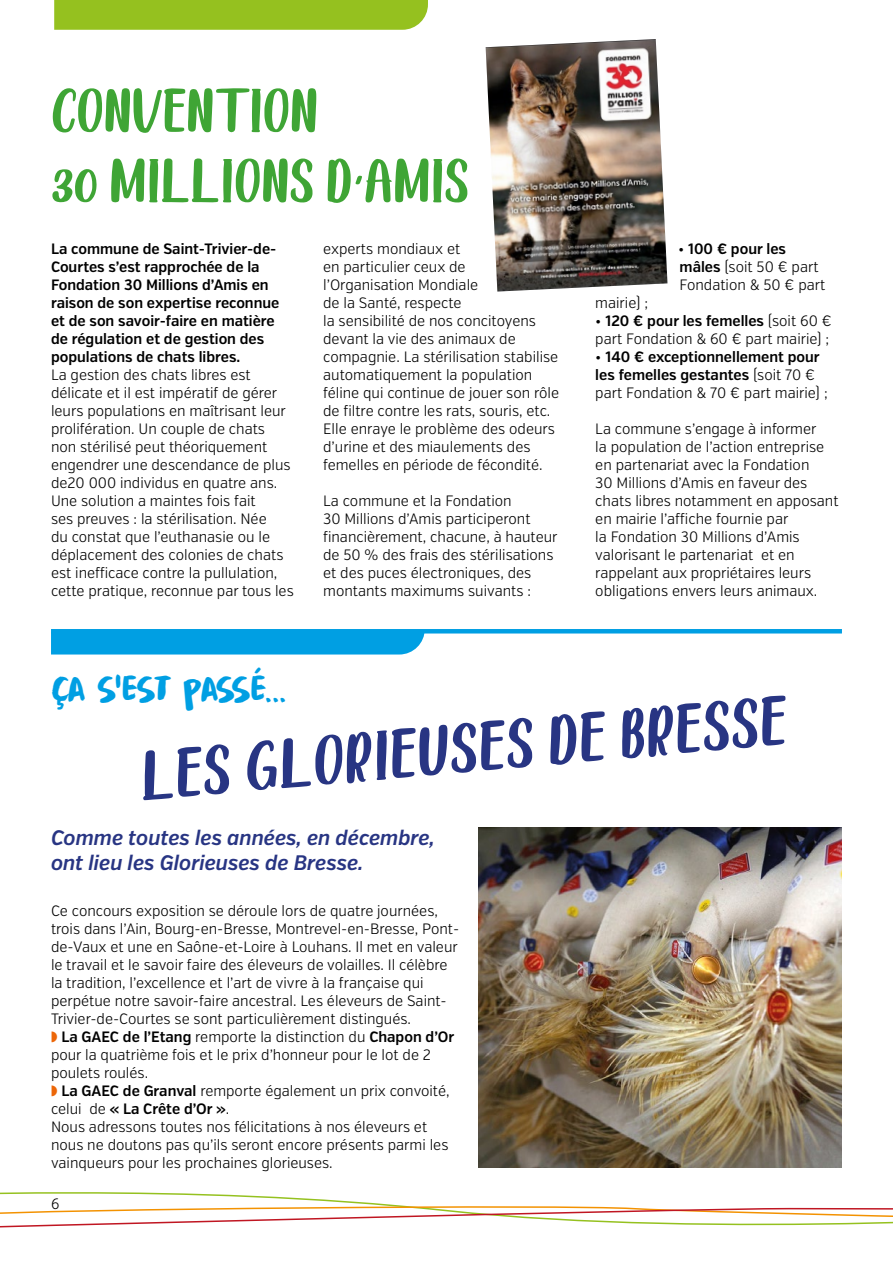
<style>
.page{position:relative;width:893px;height:1263px;background:#fff}
.page>*{position:absolute;margin:0;border:0;box-sizing:border-box;transform-origin:0 0}
.t1{font:66px "Chocolate DRINK DEMO";color:#283583}
.t2{font:58.5px/70.2px "Chocolate DRINK DEMO";color:#3fa535}
.t3{font:39px "Downhill Dive DEMO";letter-spacing:-.03em;color:#009fe3}
.t4{font:italic 600 21px/25.2px "Verb Cond";color:#283583}
.t5{font:300 15px/18px "Verb Cond";color:#000}
.t6{font:600 15px/18px "Verb Cond";color:#000}
.s1{font-weight:600}
.s2{font-weight:300}
.s3{color:#ec6608}
</style>
<div class="page">
<div style="left:51px;top:633px;width:374px;height:21px;background:#009fe3"></div>
<svg style="left:0;top:1192px;width:233px;height:3px"></svg>
<svg style="left:0;top:1195px;width:893px;height:33px"></svg>
<div style="left:54px;top:0;width:374px;height:30px;background:#95c11f"></div>
<img style="left:478px;top:828px;width:364px;height:339px">
<hr style="left:51px;top:629px;width:791px;height:4px;background:#009fe3">
<img style="left:486px;top:39px;width:181px;height:253px">
<h2 class="t2" style="left:51px;top:76px;width:419px">CONVENT ION<br>30 MILLIONS D’AMIS</h2>
<p class="t6" style="left:51px;top:240px;width:230px">La commune de Saint-Trivier-de-<br>Courtes s’est rapprochée de la<br>Fondation 30 Millions d’Amis en raison de son expertise reconnue et de son savoir-faire en matière de régulation et de gestion des populations de chats libres.</p>
<p class="t5" style="left:51px;top:366px;width:244px">La gestion des chats libres est délicate et il est impératif de gérer leurs populations en maîtrisant leur prolifération. Un couple de chats non stérilisé peut théoriquement engendrer une descendance de plus de20 000 individus en quatre ans.<br>Une solution a maintes fois fait<br>ses preuves : la stérilisation. Née<br>du constat que l’euthanasie ou le déplacement des colonies de chats est inefficace contre la pullulation, cette pratique, reconnue par tous les</p>
<p class="t5" style="left:323px;top:240px;width:237px">experts mondiaux et<br>en particulier ceux de l’Organisation Mondiale<br>de la Santé, respecte<br>la sensibilité de nos concitoyens devant la vie des animaux de compagnie. La stérilisation stabilise automatiquement la population féline qui continue de jouer son rôle de filtre contre les rats, souris, etc.<br>Elle enraye le problème des odeurs d’urine et des miaulements des femelles en période de fécondité.</p>
<p class="t5" style="left:323px;top:492px;width:236px">La commune et la Fondation<br>30 Millions d’Amis participeront financièrement, chacune, à hauteur de 50 % des frais des stérilisations et des puces électroniques, des montants maximums suivants :</p>
<p class="t5" style="left:678px;top:240px;width:149px">• <span class="s1">100 € pour les mâles</span> (soit 50 € part<br>Fondation &amp; 50 € part</p>
<p class="t5" style="left:595px;top:294px;width:54px">mairie) ;</p>
<p class="t5" style="left:595px;top:312px;width:238px">• <span class="s1">120 € pour les femelles</span> (soit 60 € part Fondation &amp; 60 € part mairie) ;</p>
<p class="t6" style="left:595px;top:348px;width:234px"><span class="s2">•</span> 140 € exceptionnellement pour les femelles gestantes <span class="s2">(soit 70 € part Fondation &amp; 70 € part mairie) ;</span></p>
<p class="t5" style="left:595px;top:420px;width:245px">La commune s’engage à informer<br>la population de l’action entreprise en partenariat avec la Fondation<br>30 Millions d’Amis en faveur des chats libres notamment en apposant en mairie l’affiche fournie par<br>la Fondation 30 Millions d’Amis valorisant le partenariat et en rappelant aux propriétaires leurs obligations envers leurs animaux.</p>
<h3 class="t3" style="left:51px;top:667px;width:237px">ÇA S'EST PASSÉ...</h3>
<h1 class="t1" style="left:135px;top:736px;width:649px;rotate:-5deg">LES GLORIEUSES DE BRESSE</h1>
<h3 class="t4" style="left:51px;top:825px;width:385px">Comme toutes les années, en décembre, ont lieu les Glorieuses de Bresse.</h3>
<p class="t5" style="left:51px;top:902px;width:410px">Ce concours exposition se déroule lors de quatre journées, trois dans l’Ain, Bourg-en-Bresse, Montrevel-en-Bresse, Pont&shy;de-Vaux et une en Saône-et-Loire à Louhans. Il met en valeur le travail et le savoir faire des éleveurs de volailles. Il célèbre la tradition, l’excellence et l’art de vivre à la française qui perpétue notre savoir-faire ancestral. Les éleveurs de Saint-Trivier-de-Courtes se sont particulièrement distingués.<br><span class="s3">◗</span> <span class="s1">La GAEC de l’Etang</span> remporte la distinction du <span class="s1">Chapon d’Or </span>pour la quatrième fois et le prix d’honneur pour le lot de 2 poulets roulés.<br><span class="s3">◗</span> <span class="s1">La GAEC de Granval</span> remporte également un prix convoité, celui de <span class="s1">« La Crête d’Or »</span>.<br>Nous adressons toutes nos félicitations à nos éleveurs et nous ne doutons pas qu’ils seront encore présents parmi les vainqueurs pour les prochaines glorieuses.</p>
<p class="t5" style="left:51px;top:1195px;width:10px">6</p>
</div>
